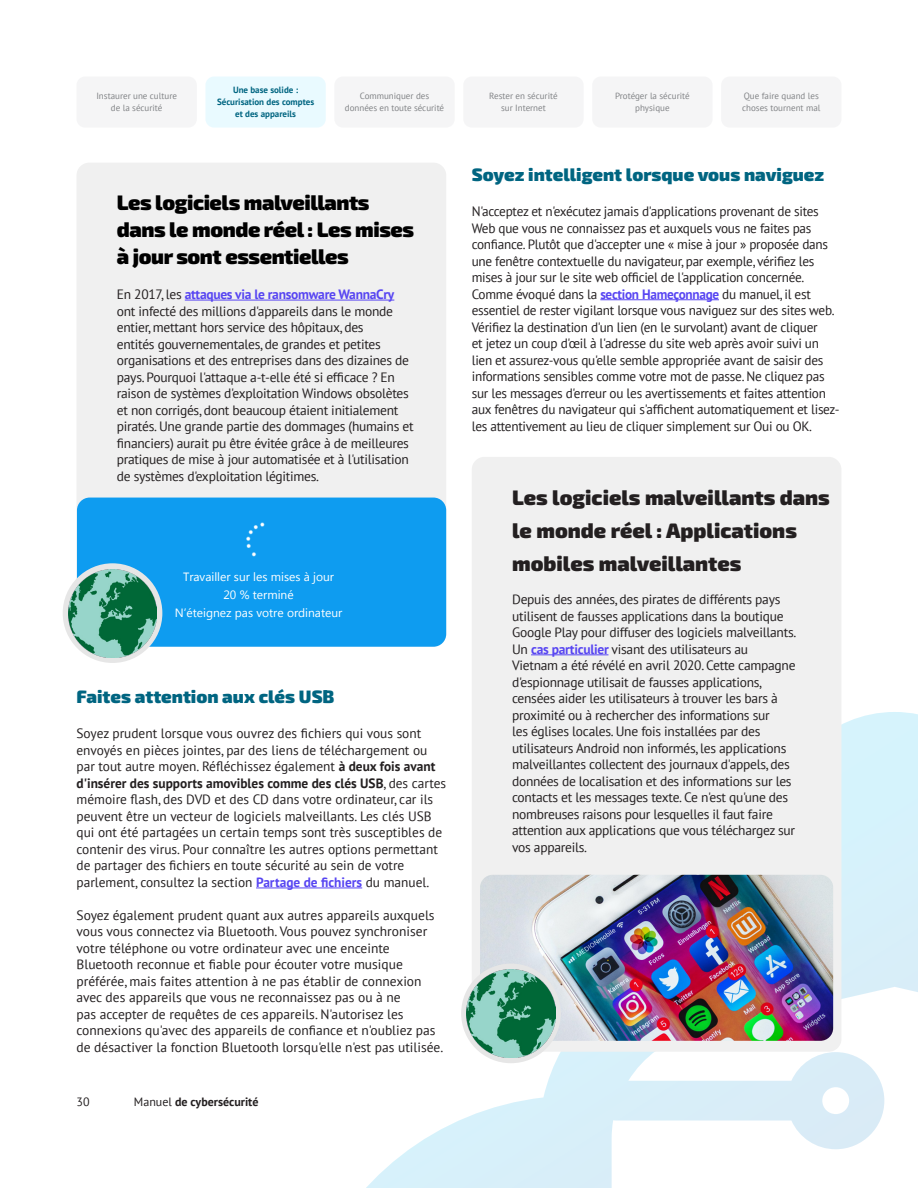
<style>
.page{position:relative;width:918px;height:1188px;background:#fff}
.page>*{position:absolute;margin:0;border:0;box-sizing:border-box;transform-origin:0 0}
.t1{font:900 21px/33px "Exo 2";color:#231f20}
.t2{font:900 21px/27px "Exo 2";letter-spacing:-.02em;color:#000}
.Title_4{font:900 18px "Exo 2";color:#006581}
.t3{font:13.5px/16.5px "PT Sans";letter-spacing:-.02em;color:#231f20}
.t4{font:13.5px/16.5px "PT Sans";color:#231f20}
.P_-_Paragraph_Style1{font:12px "Myanmar Text";color:#fff}
.t5{font:700 12px "PT Sans";color:#231f20}
.t6{font:12px "PT Sans";color:#231f20}
.Chapter_title{font:9px/12px "PT Sans";color:#808285;text-align:center}
.Chapter_title-2{font:700 9px/12px "PT Sans";color:#006581;text-align:center}
.s1{font-weight:700;color:#5745f2}
.s2{font-weight:700}
.s3{font-weight:400}
</style>
<div class="page">
<svg style="left:310px;top:712px;width:608px;height:476px"></svg>
<div style="left:77px;top:77px;width:120px;height:51px;background:#f5f5f6;border-radius:9px"></div>
<div style="left:205px;top:77px;width:121px;height:51px;background:#e9faff;border-radius:9px"></div>
<div style="left:334px;top:77px;width:121px;height:51px;background:#f5f5f6;border-radius:9px"></div>
<div style="left:463px;top:77px;width:121px;height:51px;background:#f5f5f6;border-radius:9px"></div>
<div style="left:592px;top:77px;width:121px;height:51px;background:#f5f5f6;border-radius:9px"></div>
<div style="left:721px;top:77px;width:120px;height:51px;background:#f5f5f6;border-radius:9px"></div>
<hr style="left:256px;top:888px;width:106px;height:1px;background:#5745f2">
<div style="left:77px;top:163px;width:369px;height:484px;background:#f0f0f0;border-radius:13px"></div>
<hr style="left:185px;top:300px;width:209px;height:1px;background:#5745f2">
<div style="left:77px;top:498px;width:369px;height:149px;background:#0e9cf0"></div>
<hr style="left:600px;top:299px;width:119px;height:1px;background:#5745f2">
<div style="left:472px;top:457px;width:369px;height:595px;background:#f0f0f0;border-radius:13px"></div>
<hr style="left:531px;top:655px;width:77px;height:1px;background:#5745f2">
<img style="left:480px;top:875px;width:353px;height:166px">
<div style="left:461px;top:964px;width:100px;height:99px;border:6px solid #e6e6e6;border-radius:50%"></div>
<img style="left:467px;top:969px;width:88px;height:89px">
<div style="left:145px;top:563px;width:227px;height:64px;background:#0e9cf0"></div>
<div style="left:63px;top:563px;width:99px;height:100px;border:6px solid #e6e6e6;border-radius:50%"></div>
<img style="left:68px;top:569px;width:89px;height:88px">
<p class="Chapter_title" style="left:96px;top:90px;width:82px">Instaurer une culture de la sécurité</p>
<p class="Chapter_title-2" style="left:217px;top:84px;width:99px">Une base solide :<br>Sécurisation des comptes et des appareils</p>
<p class="Chapter_title" style="left:345px;top:90px;width:101px">Communiquer des données en toute sécurité</p>
<p class="Chapter_title" style="left:489px;top:90px;width:70px">Rester en sécurité sur Internet</p>
<p class="Chapter_title" style="left:615px;top:90px;width:76px">Protéger la sécurité physique</p>
<p class="Chapter_title" style="left:742px;top:90px;width:80px;text-align:left">Que faire quand les choses tournent mal</p>
<p class="t2" style="left:117px;top:189px;width:299px">Les logiciels malveillants dans le monde réel : Les mises à jour sont essentielles</p>
<p class="t3" style="left:117px;top:286px;width:298px">En 2017, les <span class="s1">attaques via le ransomware WannaCry </span>ont infecté des millions d'appareils dans le monde entier, mettant hors service des hôpitaux, des<br>entités gouvernementales, de grandes et petites organisations et des entreprises dans des dizaines de pays. Pourquoi l'attaque a-t-elle été si efficace ? En raison de systèmes d'exploitation Windows obsolètes et non corrigés, dont beaucoup étaient initialement piratés. Une grande partie des dommages (humains et financiers) aurait pu être évitée grâce à de meilleures pratiques de mise à jour automatisée et à l'utilisation de systèmes d'exploitation légitimes.</p>
<p class="P_-_Paragraph_Style1" style="left:183px;top:570px;width:153px">Travailler sur les mises à jour</p>
<p class="P_-_Paragraph_Style1" style="left:223px;top:588px;width:72px">20 % terminé</p>
<p class="P_-_Paragraph_Style1" style="left:175px;top:606px;width:169px">N’éteignez pas votre ordinateur</p>
<p class="Title_4" style="left:77px;top:684px;width:260px">Faites attention aux clés USB</p>
<p class="t4" style="left:77px;top:725px;width:371px">Soyez prudent lorsque vous ouvrez des fichiers qui vous sont envoyés en pièces jointes, par des liens de téléchargement ou par tout autre moyen. Réfléchissez également <span class="s2">à deux fois avant d'insérer des supports amovibles comme des clés USB</span>, des cartes mémoire flash, des DVD et des CD dans votre ordinateur, car ils peuvent être un vecteur de logiciels malveillants. Les clés USB qui ont été partagées un certain temps sont très susceptibles de contenir des virus. Pour connaître les autres options permettant de partager des fichiers en toute sécurité au sein de votre parlement, consultez la section <span class="s1">Partage de fichiers</span> du manuel.</p>
<p class="t4" style="left:77px;top:907px;width:368px">Soyez également prudent quant aux autres appareils auxquels vous vous connectez via Bluetooth. Vous pouvez synchroniser votre téléphone ou votre ordinateur avec une enceinte Bluetooth reconnue et fiable pour écouter votre musique préférée, mais faites attention à ne pas établir de connexion avec des appareils que vous ne reconnaissez pas ou à ne<br>pas accepter de requêtes de ces appareils. N'autorisez les connexions qu'avec des appareils de confiance et n'oubliez pas de désactiver la fonction Bluetooth lorsqu'elle n'est pas utilisée.</p>
<p class="t6" style="left:77px;top:1094px;width:15px">30</p>
<p class="t5" style="left:134px;top:1094px;width:126px"><span class="s3">Manuel</span> de cybersécurité</p>
<p class="Title_4" style="left:472px;top:162px;width:354px">Soyez intelligent lorsque vous naviguez</p>
<p class="t3" style="left:472px;top:203px;width:369px">N'acceptez et n'exécutez jamais d'applications provenant de sites Web que vous ne connaissez pas et auxquels vous ne faites pas confiance. Plutôt que d'accepter une « mise à jour » proposée dans une fenêtre contextuelle du navigateur, par exemple, vérifiez les mises à jour sur le site web officiel de l'application concernée.<br>Comme évoqué dans la <span class="s1">section Hameçonnage</span> du manuel, il est essentiel de rester vigilant lorsque vous naviguez sur des sites web.<br>Vérifiez la destination d'un lien (en le survolant) avant de cliquer<br>et jetez un coup d'œil à l'adresse du site web après avoir suivi un lien et assurez-vous qu'elle semble appropriée avant de saisir des informations sensibles comme votre mot de passe. Ne cliquez pas sur les messages d'erreur ou les avertissements et faites attention aux fenêtres du navigateur qui s'affichent automatiquement et lisez&shy;les attentivement au lieu de cliquer simplement sur Oui ou OK.</p>
<p class="t1" style="left:512px;top:481px;width:319px">Les logiciels malveillants dans le monde réel : Applications mobiles malveillantes</p>
<p class="t3" style="left:512px;top:591px;width:286px">Depuis des années, des pirates de différents pays utilisent de fausses applications dans la boutique Google Play pour diffuser des logiciels malveillants.<br>Un <span class="s1">cas particulier</span> visant des utilisateurs au Vietnam a été révélé en avril 2020. Cette campagne d'espionnage utilisait de fausses applications, censées aider les utilisateurs à trouver les bars à proximité ou à rechercher des informations sur<br>les églises locales. Une fois installées par des utilisateurs Android non informés, les applications malveillantes collectent des journaux d'appels, des données de localisation et des informations sur les contacts et les messages texte. Ce n'est qu'une des nombreuses raisons pour lesquelles il faut faire attention aux applications que vous téléchargez sur vos appareils.</p>
</div>
